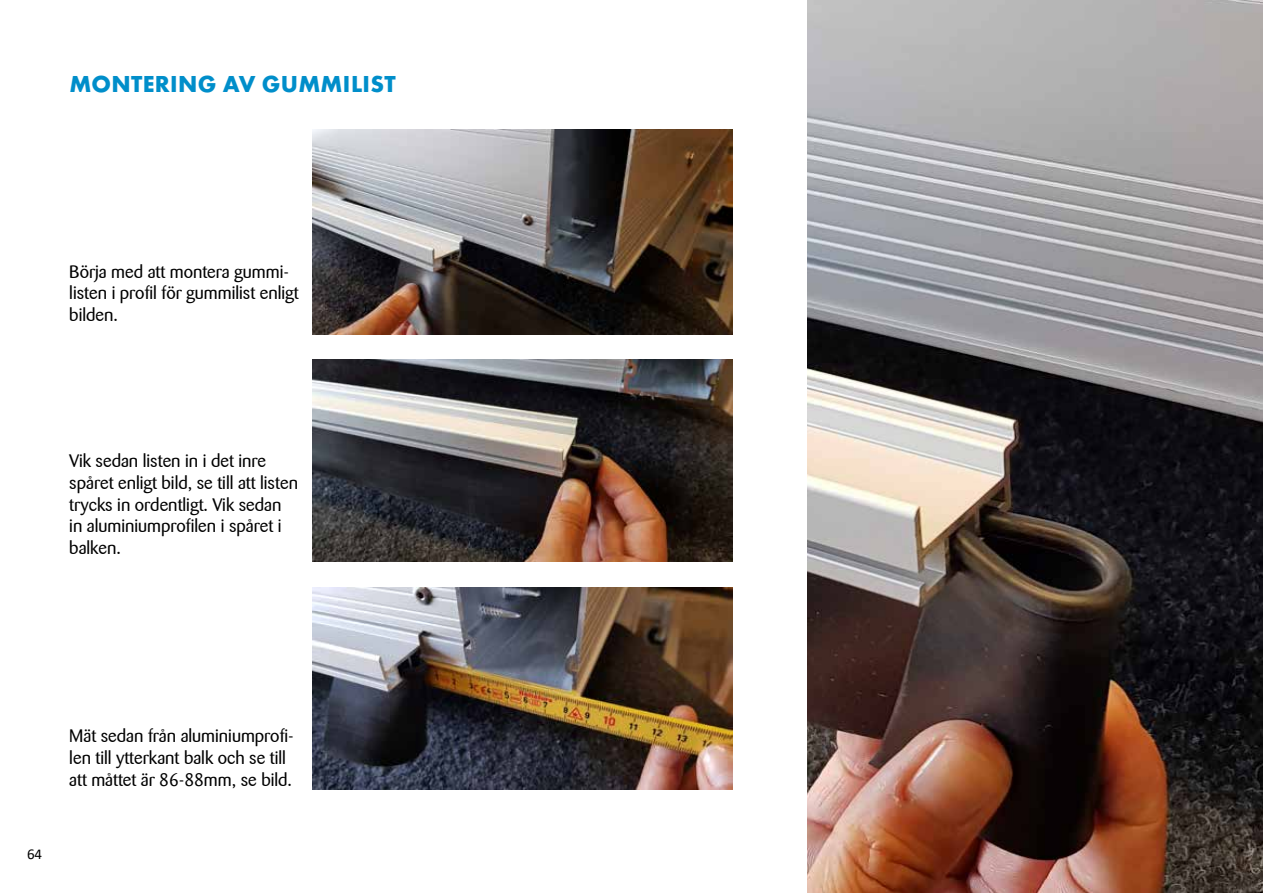
<style>
.page{position:relative;width:1263px;height:893px;background:#fff}
.page>*{position:absolute;margin:0;border:0;box-sizing:border-box;transform-origin:0 0}
.t1{font:700 24px "Function Pro";letter-spacing:.01em;color:#008eca}
.t2{font:18px/21.6px "Barmeno";color:#000}
.t3{font:15px "Calibri";color:#000}
</style>
<div class="page">
<img style="left:312px;top:130px;width:420px;height:204px">
<img style="left:312px;top:359px;width:420px;height:202px">
<img style="left:312px;top:587px;width:420px;height:202px">
<img style="left:808px;top:0;width:455px;height:893px">
<h1 class="t1" style="left:69px;top:70px;width:328px">MONTERING AV GUMMILIST</h1>
<p class="t2" style="left:69px;top:261px;width:231px">Börja med att montera gummi&shy;listen i profil för gummilist enligt bilden.</p>
<p class="t2" style="left:69px;top:451px;width:230px">Vik sedan listen in i det inre spåret enligt bild, se till att listen trycks in ordentligt. Vik sedan in aluminiumprofilen i spåret i balken.</p>
<p class="t3" style="left:27px;top:843px;width:17px">64</p>
<p class="t2" style="left:69px;top:725px;width:226px">Mät sedan från aluminiumprofi&shy;len till ytterkant balk och se till att måttet är 86-88mm, se bild.</p>
</div>
